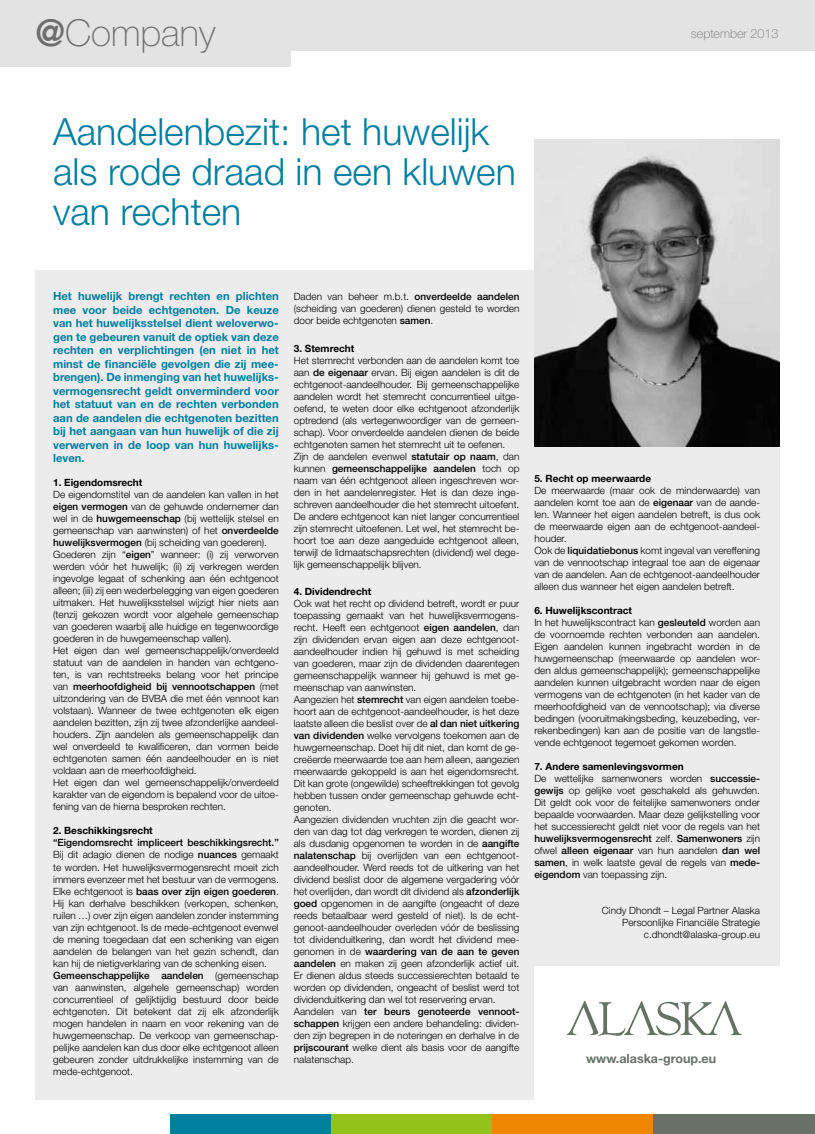
<style>
.page{position:relative;width:815px;height:1134px;background:#fff}
.page>*{position:absolute;margin:0;border:0;box-sizing:border-box;transform-origin:0 0}
.t1{font:300 37.5px/40px "Helvetica Neue LT Std";color:#007ea0}
.t2{font:100 37.12px "Helvetica Neue LT Std";color:#6e6e6e}
.t3{font:700 12.5px "Helvetica Neue LT Std";color:#677168}
.t4{font:100 12.5px "Helvetica Neue LT Std";color:#6e6e6e}
.t5{font:700 11.25px/13.5px "Helvetica Neue LT Std";color:#007ea0;text-align:justify}
.t6{font:300 10px/12px "Helvetica Neue LT Std";color:#000}
.t7{font:700 10px "Helvetica Neue LT Std";color:#000}
.s1{font-weight:700}
.s2{font-weight:500}
</style>
<div class="page">
<div style="left:0;top:0;width:815px;height:66px;background:#e3e3e3"></div>
<div style="left:291px;top:51px;width:524px;height:33px;background:#fff"></div>
<div style="left:170px;top:1115px;width:161px;height:19px;background:#007ea0"></div>
<div style="left:331px;top:1115px;width:162px;height:19px;background:#94c11a"></div>
<div style="left:493px;top:1115px;width:161px;height:19px;background:#f18700"></div>
<div style="left:654px;top:1115px;width:161px;height:19px;background:#677168"></div>
<div style="left:35px;top:270px;width:499px;height:830px;background:#ececec"></div>
<div style="left:534px;top:229px;width:246px;height:737px;background:#ececec"></div>
<img style="left:534px;top:139px;width:246px;height:307px">
<svg style="left:567px;top:1001px;width:175px;height:35px"></svg>
<h2 class="t2" style="left:35px;top:12px;width:182px"><span class="s1">@</span>Company</h2>
<p class="t4" style="left:691px;top:27px;width:89px">september 2013</p>
<h1 class="t1" style="left:53px;top:110px;width:464px">Aandelenbezit: het huwelijk als rode draad in een kluwen van rechten</h1>
<p class="t5" style="left:53px;top:289px;width:227px">Het huwelijk brengt rechten en plichten mee voor beide echtgenoten. De keuze van het huwelijksstelsel dient weloverwo&shy;gen te gebeuren vanuit de optiek van deze rechten en verplichtingen (en niet in het minst de financiële gevolgen die zij mee&shy;brengen). De inmenging van het huwelijks&shy;vermogensrecht geldt onverminderd voor het statuut van en de rechten verbonden aan de aandelen die echtgenoten bezitten bij het aangaan van hun huwelijk of die zij verwerven in de loop van hun huwelijks&shy;leven.</p>
<p class="t7" style="left:53px;top:477px;width:91px">1. Eigendomsrecht</p>
<p class="t6" style="left:53px;top:489px;width:227px">De eigendomstitel van de aandelen kan vallen in het <span class="s2">eigen vermogen</span> van de gehuwde ondernemer dan wel in de <span class="s2">huwgemeenschap</span> (bij wettelijk stelsel en gemeenschap van aanwinsten) of het <span class="s2">onverdeelde huwelijksvermogen</span> (bij scheiding van goederen).<br>Goederen zijn “<span class="s2">eigen</span>” wanneer: (i) zij verworven werden vóór het huwelijk; (ii) zij verkregen werden ingevolge legaat of schenking aan één echtgenoot alleen; (iii) zij een wederbelegging van eigen goederen uitmaken. Het huwelijksstelsel wijzigt hier niets aan (tenzij gekozen wordt voor algehele gemeenschap van goederen waarbij alle huidige en tegenwoordige goederen in de huwgemeenschap vallen).<br>Het eigen dan wel gemeenschappelijk/onverdeeld statuut van de aandelen in handen van echtgeno&shy;ten, is van rechtstreeks belang voor het principe van <span class="s2">meerhoofdigheid bij vennootschappen</span> (met uitzondering van de BVBA die met één vennoot kan volstaan). Wanneer de twee echtgenoten elk eigen aandelen bezitten, zijn zij twee afzonderlijke aandeel&shy;houders. Zijn aandelen als gemeenschappelijk dan wel onverdeeld te kwalificeren, dan vormen beide echtgenoten samen één aandeelhouder en is niet voldaan aan de meerhoofdigheid.<br>Het eigen dan wel gemeenschappelijk/onverdeeld karakter van de eigendom is bepalend voor de uitoe&shy;fening van de hierna besproken rechten.</p>
<p class="t7" style="left:53px;top:825px;width:101px">2. Beschikkingsrecht</p>
<p class="t6" style="left:53px;top:837px;width:227px"><span class="s2">“Eigendomsrecht impliceert beschikkingsrecht.” </span>Bij dit adagio dienen de nodige <span class="s2">nuances</span> gemaakt te worden. Het huwelijksvermogensrecht moeit zich immers evenzeer met het bestuur van de vermogens.<br>Elke echtgenoot is <span class="s2">baas over zijn eigen goederen</span>.<br>Hij kan derhalve beschikken (verkopen, schenken, ruilen …) over zijn eigen aandelen zonder instemming van zijn echtgenoot. Is de mede-echtgenoot evenwel de mening toegedaan dat een schenking van eigen aandelen de belangen van het gezin schendt, dan kan hij de nietigverklaring van de schenking eisen.<br><span class="s2">Gemeenschappelijke aandelen</span> (gemeenschap van aanwinsten, algehele gemeenschap) worden concurrentieel of gelijktijdig bestuurd door beide echtgenoten. Dit betekent dat zij elk afzonderlijk mogen handelen in naam en voor rekening van de huwgemeenschap. De verkoop van gemeenschap&shy;pelijke aandelen kan dus door elke echtgenoot alleen gebeuren zonder uitdrukkelijke instemming van de mede-echtgenoot.</p>
<p class="t6" style="left:294px;top:290px;width:227px;text-align:justify">Daden van beheer m.b.t. <span class="s2">onverdeelde aandelen </span>(scheiding van goederen) dienen gesteld te worden door beide echtgenoten <span class="s2">samen</span>.</p>
<p class="t7" style="left:294px;top:342px;width:62px">3. Stemrecht</p>
<p class="t6" style="left:294px;top:354px;width:227px">Het stemrecht verbonden aan de aandelen komt toe aan <span class="s2">de eigenaar</span> ervan. Bij eigen aandelen is dit de echtgenoot-aandeelhouder. Bij gemeenschappelijke aandelen wordt het stemrecht concurrentieel uitge&shy;oefend, te weten door elke echtgenoot afzonderlijk optredend (als vertegenwoordiger van de gemeen&shy;schap). Voor onverdeelde aandelen dienen de beide echtgenoten samen het stemrecht uit te oefenen.<br>Zijn de aandelen evenwel <span class="s2">statutair op naam</span>, dan kunnen <span class="s2">gemeenschappelijke aandelen</span> toch op naam van één echtgenoot alleen ingeschreven wor&shy;den in het aandelenregister. Het is dan deze inge&shy;schreven aandeelhouder die het stemrecht uitoefent.<br>De andere echtgenoot kan niet langer concurrentieel zijn stemrecht uitoefenen. Let wel, het stemrecht be&shy;hoort toe aan deze aangeduide echtgenoot alleen, terwijl de lidmaatschapsrechten (dividend) wel dege&shy;lijk gemeenschappelijk blijven.</p>
<p class="t7" style="left:294px;top:585px;width:79px">4. Dividendrecht</p>
<p class="t6" style="left:294px;top:597px;width:227px">Ook wat het recht op dividend betreft, wordt er puur toepassing gemaakt van het huwelijksvermogens&shy;recht. Heeft een echtgenoot <span class="s2">eigen aandelen</span>, dan zijn dividenden ervan eigen aan deze echtgenoot&shy;aandeelhouder indien hij gehuwd is met scheiding van goederen, maar zijn de dividenden daarentegen gemeenschappelijk wanneer hij gehuwd is met ge&shy;meenschap van aanwinsten.<br>Aangezien het <span class="s2">stemrecht</span> van eigen aandelen toebe&shy;hoort aan de echtgenoot-aandeelhouder, is het deze laatste alleen die beslist over de <span class="s2">al dan niet uitkering van dividenden</span> welke vervolgens toekomen aan de huwgemeenschap. Doet hij dit niet, dan komt de ge&shy;creëerde meerwaarde toe aan hem alleen, aangezien meerwaarde gekoppeld is aan het eigendomsrecht.<br>Dit kan grote (ongewilde) scheeftrekkingen tot gevolg hebben tussen onder gemeenschap gehuwde echt&shy;genoten.<br>Aangezien dividenden vruchten zijn die geacht wor&shy;den van dag tot dag verkregen te worden, dienen zij als dusdanig opgenomen te worden in de <span class="s2">aangifte nalatenschap</span> bij overlijden van een echtgenoot&shy;aandeelhouder. Werd reeds tot de uitkering van het dividend beslist door de algemene vergadering vóór het overlijden, dan wordt dit dividend als <span class="s2">afzonderlijk goed</span> opgenomen in de aangifte (ongeacht of deze reeds betaalbaar werd gesteld of niet). Is de echt&shy;genoot-aandeelhouder overleden vóór de beslissing tot dividenduitkering, dan wordt het dividend mee&shy;genomen in de <span class="s2">waardering van de aan te geven aandelen</span> en maken zij geen afzonderlijk actief uit.<br>Er dienen aldus steeds successierechten betaald te worden op dividenden, ongeacht of beslist werd tot dividenduitkering dan wel tot reservering ervan.<br>Aandelen van <span class="s2">ter beurs genoteerde vennoot&shy;schappen</span> krijgen een andere behandeling: dividen&shy;den zijn begrepen in de noteringen en derhalve in de <span class="s2">prijscourant</span> welke dient als basis voor de aangifte nalatenschap.</p>
<p class="t7" style="left:534px;top:472px;width:118px">5. Recht op meerwaarde</p>
<p class="t6" style="left:534px;top:484px;width:227px">De meerwaarde (maar ook de minderwaarde) van aandelen komt toe aan de <span class="s2">eigenaar</span> van de aande&shy;len. Wanneer het eigen aandelen betreft, is dus ook de meerwaarde eigen aan de echtgenoot-aandeel&shy;houder.<br>Ook de <span class="s2">liquidatiebonus</span> komt ingeval van vereffening van de vennootschap integraal toe aan de eigenaar van de aandelen. Aan de echtgenoot-aandeelhouder alleen dus wanneer het eigen aandelen betreft.</p>
<p class="t6" style="left:534px;top:604px;width:227px"><span class="s1">6. Huwelijkscontract<br></span>In het huwelijkscontract kan <span class="s2">gesleuteld</span> worden aan de voornoemde rechten verbonden aan aandelen.<br>Eigen aandelen kunnen ingebracht worden in de huwgemeenschap (meerwaarde op aandelen wor&shy;den aldus gemeenschappelijk); gemeenschappelijke aandelen kunnen uitgebracht worden naar de eigen vermogens van de echtgenoten (in het kader van de meerhoofdigheid van de vennootschap); via diverse bedingen (vooruitmakingsbeding, keuzebeding, ver&shy;rekenbedingen) kan aan de positie van de langstle&shy;vende echtgenoot tegemoet gekomen worden.</p>
<p class="t6" style="left:534px;top:760px;width:227px"><span class="s1">7. Andere samenlevingsvormen<br></span>De wettelijke samenwoners worden <span class="s2">successie&shy;gewijs</span> op gelijke voet geschakeld als gehuwden.<br>Dit geldt ook voor de feitelijke samenwoners onder bepaalde voorwaarden. Maar deze gelijkstelling voor het successierecht geldt niet voor de regels van het <span class="s2">huwelijksvermogensrecht</span> zelf. <span class="s2">Samenwoners</span> zijn ofwel <span class="s2">alleen eigenaar</span> van hun aandelen <span class="s2">dan wel samen</span>, in welk laatste geval de regels van <span class="s2">mede&shy;eigendom</span> van toepassing zijn.</p>
<p class="t6" style="left:602px;top:904px;width:160px;text-align:right">Cindy Dhondt – Legal Partner Alaska<br>Persoonlijke Financiële Strategie c.dhondt@alaska-group.eu</p>
<p class="t3" style="left:586px;top:1050px;width:132px">www.alaska-group.eu</p>
</div>
